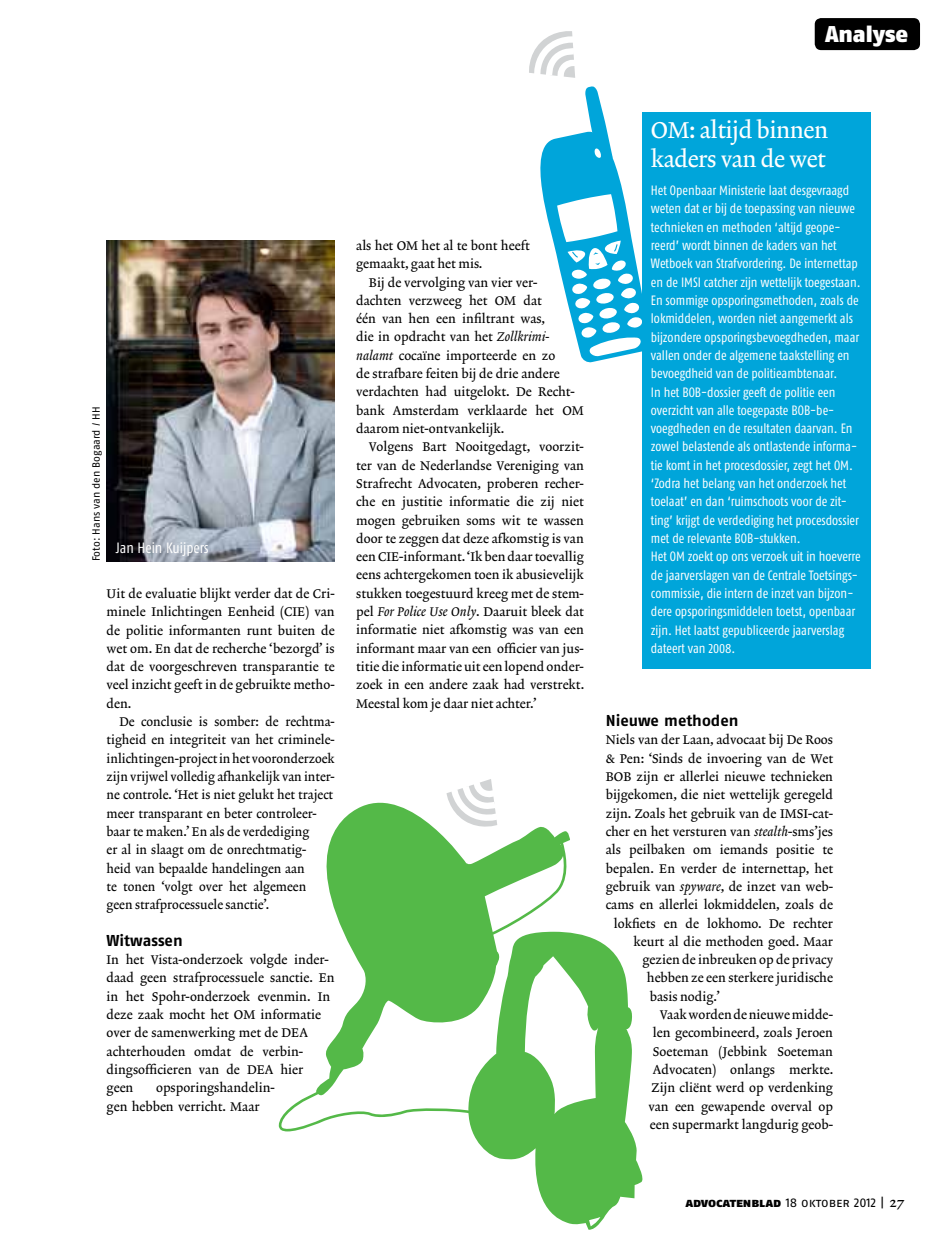
<style>
.page{position:relative;width:936px;height:1234px;background:#fff}
.page>*{position:absolute;margin:0;border:0;box-sizing:border-box;transform-origin:0 0}
.t1{font:23.25px/28.8px "Lexicon No 2 Roman A Txt";letter-spacing:-.02em;color:#fff}
.t2{font:22.8px "Fago No Black Lf";letter-spacing:-.005em;color:#fff}
.t3{font:15.75px "Fago No Bold Lf";color:#000}
.t4{font:14.85px "Fago Co Regular Lf";color:#fff}
.t5{font:13.5px/18.3px "Fago Co Regular Lf";color:#fff}
.t6{font:12.75px/18.3px "Lexicon No 2 Roman A Txt";color:#000}
.t7{font:12.75px "Fago No Regular Lf Caps";letter-spacing:-.005em;color:#000}
.t8{font:10.5px "Fago No Regular LF";letter-spacing:-.005em;color:#000}
.s1{font-family:"Lexicon No 2 Italic A Txt"}
.s2{font-family:"Fago No Black Lf Caps"}
.s3{font-family:"Lexicon No 2 Roman A Txt";font-size:14.25px}
</style>
<div class="page">
<div style="left:814px;top:18px;width:105px;height:32px;background:#000;border-radius:6px"></div>
<svg style="left:529px;top:31px;width:113px;height:332px"></svg>
<svg style="left:317px;top:802px;width:253px;height:286px;fill:#54b948"></svg>
<svg style="left:468px;top:931px;width:175px;height:299px;fill:#54b948"></svg>
<svg style="left:279px;top:1088px;width:191px;height:43px"></svg>
<svg style="left:481px;top:841px;width:89px;height:98px"></svg>
<div style="left:642px;top:112px;width:228px;height:556px;background:#00a5da"></div>
<svg style="left:446px;top:779px;width:57px;height:51px"></svg>
<img style="left:107px;top:240px;width:227px;height:321px">
<h2 class="t2" style="left:825px;top:20px;width:85px">Analyse</h2>
<p class="t8" style="left:90px;top:561px;width:156px;rotate:-90deg">Foto: Hans van den Bogaard / HH</p>
<p class="t4" style="left:116px;top:539px;width:94px">Jan Hein Kuijpers</p>
<p class="t6" style="left:107px;top:585px;width:230px;text-align:justify">Uit de evaluatie blijkt verder dat de Cri&shy;minele Inlichtingen Eenheid (CIE) van de politie informanten runt buiten de wet om. En dat de recherche ‘bezorgd’ is dat de voorgeschreven transparantie te veel inzicht geeft in de gebruikte metho&shy;den.</p>
<p class="t6" style="left:107px;top:713px;width:230px;text-indent:13px">De conclusie is somber: de rechtma&shy;tigheid en integriteit van het criminele&shy;inlichtingen-project in het vooronderzoek zijn vrijwel volledig afhankelijk van inter&shy;ne controle. ‘Het is niet gelukt het traject meer transparant en beter controleer&shy;baar te maken.’ En als de verdediging<br>er al in slaagt om de onrechtmatig-<br>heid van bepaalde handelingen aan<br>te tonen ‘volgt over het algemeen geen strafprocessuele sanctie’.</p>
<p class="t3" style="left:107px;top:930px;width:78px">Witwassen</p>
<p class="t6" style="left:107px;top:951px;width:230px">In het Vista-onderzoek volgde inder&shy;daad geen strafprocessuele sanctie. En in het Spohr-onderzoek evenmin. In deze zaak mocht het OM informatie over de samenwerking met de DEA achterhouden omdat de verbin&shy;dingsofficieren van de DEA hier<br>geen</p>
<p class="t6" style="left:107px;top:1079px;width:170px;text-indent:50px">opsporingshandelin&shy;gen hebben verricht. Maar</p>
<p class="t6" style="left:356px;top:237px;width:175px">als het OM het al te bont heeft gemaakt, gaat het mis.</p>
<p class="t6" style="left:356px;top:273px;width:229px;text-indent:13px">Bij de vervolging van vier ver&shy;dachten verzweeg het OM dat<br>één van hen een infiltrant was,<br>die in opdracht van het <span class="s1">Zollkrimi&shy;nalamt</span> cocaïne importeerde en zo<br>de strafbare feiten bij de drie andere verdachten had uitgelokt. De Recht&shy;bank Amsterdam verklaarde het OM daarom niet-ontvankelijk.</p>
<p class="t6" style="left:356px;top:438px;width:229px;text-align:justify;text-indent:13px">Volgens Bart Nooitgedagt, voorzit&shy;ter van de Nederlandse Vereniging van Strafrecht Advocaten, proberen recher&shy;che en justitie informatie die zij niet mogen gebruiken soms wit te wassen door te zeggen dat deze afkomstig is van een CIE-informant. ‘Ik ben daar toevallig eens achtergekomen toen ik abusievelijk stukken toegestuurd kreeg met de stem&shy;pel <span class="s1">For Police Use Only</span>. Daaruit bleek dat informatie niet afkomstig was van een informant maar van een officier van jus&shy;titie die informatie uit een lopend onder&shy;zoek in een andere zaak had verstrekt.<br>Meestal kom je daar niet achter.’</p>
<h1 class="t1" style="left:651px;top:117px;width:179px">OM: altijd binnen kaders van de wet</h1>
<p class="t5" style="left:651px;top:181px;width:211px">Het Openbaar Ministerie laat desgevraagd weten dat er bij de toepassing van nieuwe technieken en methoden ‘altijd geope&shy;reerd’ wordt binnen de kaders van het Wetboek van Strafvordering. De internettap en de IMSI catcher zijn wettelijk toegestaan.<br>En sommige opsporingsmethoden, zoals de lokmiddelen, worden niet aangemerkt als bijzondere opsporingsbevoegdheden, maar vallen onder de algemene taakstelling en bevoegdheid van de politieambtenaar.<br>In het BOB-dossier geeft de politie een overzicht van alle toegepaste BOB-be&shy;voegdheden en de resultaten daarvan. En zowel belastende als ontlastende informa&shy;tie komt in het procesdossier, zegt het OM. ‘Zodra het belang van het onderzoek het toelaat’ en dan ‘ruimschoots voor de zit&shy;ting’ krijgt de verdediging het procesdossier met de relevante BOB-stukken.<br>Het OM zoekt op ons verzoek uit in hoeverre de jaarverslagen van de Centrale Toetsings&shy;commissie, die intern de inzet van bijzon&shy;dere opsporingsmiddelen toetst, openbaar zijn. Het laatst gepubliceerde jaarverslag dateert van 2008.</p>
<p class="t3" style="left:605px;top:711px;width:134px">Nieuwe methoden</p>
<p class="t6" style="left:605px;top:731px;width:229px">Niels van der Laan, advocaat bij De Roos</p>
<p class="t6" style="left:605px;top:749px;width:229px">&amp; Pen: ‘Sinds de invoering van de Wet</p>
<p class="t6" style="left:605px;top:768px;width:229px">BOB zijn er allerlei nieuwe technieken</p>
<p class="t6" style="left:605px;top:786px;width:229px">bijgekomen, die niet wettelijk geregeld</p>
<p class="t6" style="left:605px;top:804px;width:229px">zijn. Zoals het gebruik van de IMSI-cat-</p>
<p class="t6" style="left:605px;top:822px;width:229px">cher en het versturen van <span class="s1">stealth</span>-sms’jes</p>
<p class="t6" style="left:605px;top:841px;width:229px">als peilbaken om iemands positie te</p>
<p class="t6" style="left:605px;top:859px;width:229px">bepalen. En verder de internettap, het</p>
<p class="t6" style="left:605px;top:877px;width:229px">gebruik van <span class="s1">spyware</span>, de inzet van web-</p>
<p class="t6" style="left:605px;top:896px;width:229px">cams en allerlei lokmiddelen, zoals de</p>
<p class="t6" style="left:614px;top:914px;width:221px">lokfiets en de lokhomo. De rechter</p>
<p class="t6" style="left:633px;top:932px;width:201px">keurt al die methoden goed. Maar</p>
<p class="t6" style="left:642px;top:950px;width:192px">gezien de inbreuken op de privacy</p>
<p class="t6" style="left:647px;top:969px;width:188px">hebben ze een sterkere juridische</p>
<p class="t6" style="left:650px;top:987px;width:71px">basis nodig.’</p>
<p class="t6" style="left:659px;top:1005px;width:175px">Vaak worden de nieuwe midde-</p>
<p class="t6" style="left:653px;top:1024px;width:182px">len gecombineerd, zoals Jeroen</p>
<p class="t6" style="left:653px;top:1042px;width:181px">Soeteman (Jebbink Soeteman</p>
<p class="t6" style="left:653px;top:1060px;width:182px">Advocaten) onlangs merkte.</p>
<p class="t6" style="left:651px;top:1079px;width:183px">Zijn cliënt werd op verdenking</p>
<p class="t6" style="left:648px;top:1097px;width:186px">van een gewapende overval op</p>
<p class="t6" style="left:650px;top:1115px;width:185px">een supermarkt langdurig geob-</p>
<p class="t7" style="left:685px;top:1194px;width:220px"><span class="s2">advocatenblad</span> 18 oktober 2012 | <span class="s3">27</span></p>
</div>
